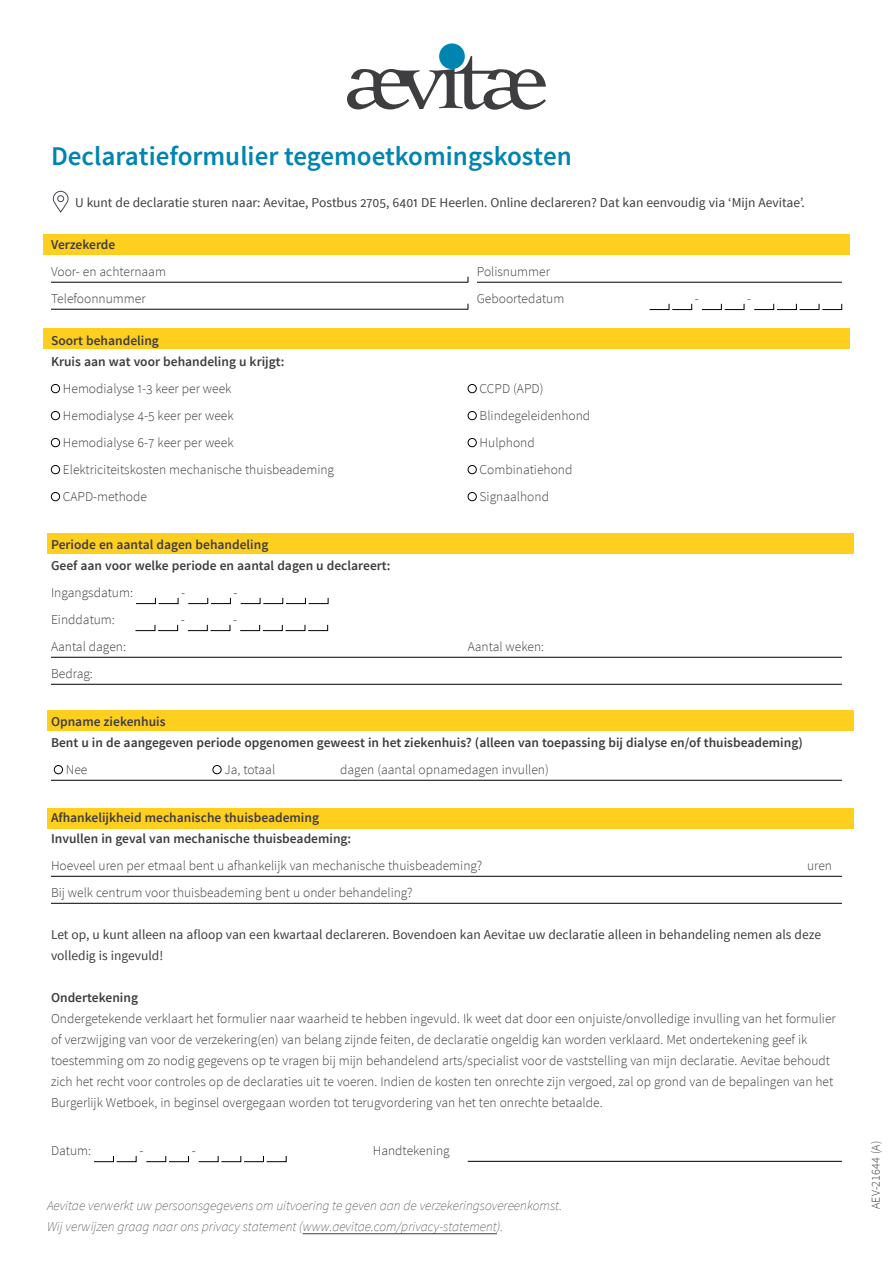
<style>
.page{position:relative;width:893px;height:1263px;background:#fff}
.page>*{position:absolute;margin:0;border:0;box-sizing:border-box;transform-origin:0 0}
.t1{font:600 27px "Source Sans Pro";color:#0085b0}
.t2{font:300 13.5px/21px "Source Sans Pro";color:#3e3d40}
.t3{font:600 13.5px/21px "Source Sans Pro";color:#3e3d40}
.t4{font:13.5px/21px "Source Sans Pro";color:#3e3d40}
.t5{font:italic 200 13.5px "Source Sans Pro";color:#3e3d40}
.t6{font:300 12px "Source Sans Pro";letter-spacing:.03em;color:#3e3d40}
</style>
<div class="page">
<div style="left:439px;top:43px;width:26px;height:26px;background:#0085b0;border-radius:50%"></div>
<svg style="left:347px;top:56px;width:199px;height:54px"></svg>
<svg style="left:52px;top:190px;width:17px;height:23px"></svg>
<div style="left:47px;top:808px;width:806px;height:21px;background:#ffcf1f"></div>
<div style="left:47px;top:533px;width:806px;height:21px;background:#ffcf1f"></div>
<div style="left:47px;top:710px;width:806px;height:20px;background:#ffcf1f"></div>
<div style="left:43px;top:328px;width:807px;height:21px;background:#ffcf1f"></div>
<div style="left:43px;top:234px;width:807px;height:21px;background:#ffcf1f"></div>
<hr style="left:51px;top:282px;width:791px;height:1px;background:#000">
<hr style="left:51px;top:309px;width:421px;height:1px;background:#000">
<hr style="left:51px;top:657px;width:791px;height:1px;background:#000">
<hr style="left:51px;top:684px;width:791px;height:1px;background:#000">
<hr style="left:51px;top:780px;width:791px;height:1px;background:#000">
<hr style="left:51px;top:876px;width:791px;height:1px;background:#000">
<hr style="left:51px;top:903px;width:791px;height:1px;background:#000">
<hr style="left:468px;top:1161px;width:374px;height:1px;background:#000">
<div style="left:468px;top:273px;width:9px;height:13px;background:#fff"></div>
<div style="left:468px;top:300px;width:9px;height:13px;background:#fff"></div>
<svg style="left:649px;top:303px;width:43px;height:7px"></svg>
<svg style="left:701px;top:303px;width:43px;height:7px"></svg>
<svg style="left:754px;top:303px;width:88px;height:7px"></svg>
<div style="left:51px;top:384px;width:9px;height:9px;border:1px solid #000;border-radius:50%"></div>
<div style="left:468px;top:384px;width:9px;height:9px;border:1px solid #000;border-radius:50%"></div>
<div style="left:51px;top:411px;width:9px;height:9px;border:1px solid #000;border-radius:50%"></div>
<div style="left:468px;top:411px;width:9px;height:9px;border:1px solid #000;border-radius:50%"></div>
<div style="left:51px;top:438px;width:9px;height:9px;border:1px solid #000;border-radius:50%"></div>
<div style="left:468px;top:438px;width:9px;height:9px;border:1px solid #000;border-radius:50%"></div>
<div style="left:51px;top:465px;width:9px;height:9px;border:1px solid #000;border-radius:50%"></div>
<div style="left:468px;top:465px;width:9px;height:9px;border:1px solid #000;border-radius:50%"></div>
<div style="left:51px;top:492px;width:9px;height:9px;border:1px solid #000;border-radius:50%"></div>
<div style="left:468px;top:492px;width:9px;height:9px;border:1px solid #000;border-radius:50%"></div>
<svg style="left:136px;top:597px;width:43px;height:7px"></svg>
<svg style="left:188px;top:597px;width:43px;height:7px"></svg>
<svg style="left:240px;top:597px;width:89px;height:7px"></svg>
<svg style="left:135px;top:624px;width:43px;height:7px"></svg>
<svg style="left:187px;top:624px;width:43px;height:7px"></svg>
<svg style="left:240px;top:624px;width:88px;height:7px"></svg>
<div style="left:54px;top:765px;width:9px;height:9px;border:1px solid #000;border-radius:50%"></div>
<div style="left:213px;top:765px;width:8px;height:9px;border:1px solid #000;border-radius:50%"></div>
<svg style="left:94px;top:1155px;width:43px;height:7px"></svg>
<svg style="left:146px;top:1155px;width:43px;height:7px"></svg>
<svg style="left:198px;top:1155px;width:89px;height:7px"></svg>
<hr style="left:303px;top:1233px;width:194px;height:1px;background:#3e3d40">
<h1 class="t1" style="left:51px;top:139px;width:522px">Declaratieformulier tegemoetkomingskosten</h1>
<p class="t4" style="left:75px;top:192px;width:731px">U kunt de declaratie sturen naar: Aevitae, Postbus 2705, 6401 DE Heerlen. Online declareren? Dat kan eenvoudig via ‘Mijn Aevitae’.</p>
<p class="t3" style="left:51px;top:234px;width:66px">Verzekerde</p>
<p class="t2" style="left:51px;top:261px;width:116px">Voor- en achternaam</p>
<p class="t2" style="left:477px;top:261px;width:75px">Polisnummer</p>
<p class="t2" style="left:51px;top:288px;width:96px">Telefoonnummer</p>
<p class="t2" style="left:477px;top:288px;width:89px">Geboortedatum</p>
<p class="t2" style="left:695px;top:288px;width:6px">-</p>
<p class="t2" style="left:747px;top:288px;width:6px">-</p>
<p class="t3" style="left:51px;top:330px;width:235px">Soort behandeling<br>Kruis aan wat voor behandeling u krijgt:</p>
<p class="t2" style="left:63px;top:378px;width:170px">Hemodialyse 1-3 keer per week</p>
<p class="t2" style="left:480px;top:378px;width:65px">CCPD (APD)</p>
<p class="t2" style="left:63px;top:405px;width:172px">Hemodialyse 4-5 keer per week</p>
<p class="t2" style="left:480px;top:405px;width:112px">Blindegeleidenhond</p>
<p class="t2" style="left:63px;top:432px;width:172px">Hemodialyse 6-7 keer per week</p>
<p class="t2" style="left:480px;top:432px;width:57px">Hulphond</p>
<p class="t2" style="left:63px;top:459px;width:273px">Elektriciteitskosten mechanische thuisbeademing</p>
<p class="t2" style="left:480px;top:459px;width:94px">Combinatiehond</p>
<p class="t2" style="left:63px;top:486px;width:86px">CAPD-methode</p>
<p class="t2" style="left:480px;top:486px;width:71px">Signaalhond</p>
<p class="t3" style="left:51px;top:534px;width:341px">Periode en aantal dagen behandeling<br>Geef aan voor welke periode en aantal dagen u declareert:</p>
<p class="t2" style="left:51px;top:582px;width:83px">Ingangsdatum:</p>
<p class="t2" style="left:181px;top:582px;width:6px">-</p>
<p class="t2" style="left:234px;top:582px;width:6px">-</p>
<p class="t2" style="left:51px;top:609px;width:65px">Einddatum:</p>
<p class="t2" style="left:181px;top:609px;width:6px">-</p>
<p class="t2" style="left:233px;top:609px;width:6px">-</p>
<p class="t2" style="left:51px;top:636px;width:77px">Aantal dagen:</p>
<p class="t2" style="left:468px;top:636px;width:78px">Aantal weken:</p>
<p class="t2" style="left:51px;top:663px;width:43px">Bedrag:</p>
<p class="t3" style="left:51px;top:711px;width:753px">Opname ziekenhuis<br>Bent u in de aangegeven periode opgenomen geweest in het ziekenhuis? (alleen van toepassing bij dialyse en/of thuisbeademing)</p>
<p class="t2" style="left:66px;top:759px;width:23px">Nee</p>
<p class="t2" style="left:224px;top:759px;width:52px">Ja, totaal</p>
<p class="t2" style="left:340px;top:759px;width:210px">dagen (aantal opnamedagen invullen)</p>
<p class="t3" style="left:51px;top:807px;width:302px">Afhankelijkheid mechanische thuisbeademing<br>Invullen in geval van mechanische thuisbeademing:</p>
<p class="t2" style="left:51px;top:855px;width:433px">Hoeveel uren per etmaal bent u afhankelijk van mechanische thuisbeademing?</p>
<p class="t2" style="left:807px;top:855px;width:26px">uren</p>
<p class="t2" style="left:51px;top:882px;width:363px">Bij welk centrum voor thuisbeademing bent u onder behandeling?</p>
<p class="t4" style="left:51px;top:924px;width:772px">Let op, u kunt alleen na afloop van een kwartaal declareren. Bovendoen kan Aevitae uw declaratie alleen in behandeling nemen als deze volledig is ingevuld!</p>
<p class="t3" style="left:51px;top:987px;width:88px">Ondertekening</p>
<p class="t2" style="left:51px;top:1008px;width:786px">Ondergetekende verklaart het formulier naar waarheid te hebben ingevuld. Ik weet dat door een onjuiste/onvolledige invulling van het formulier of verzwijging van voor de verzekering(en) van belang zijnde feiten, de declaratie ongeldig kan worden verklaard. Met ondertekening geef ik toestemming om zo nodig gegevens op te vragen bij mijn behandelend arts/specialist voor de vaststelling van mijn declaratie. Aevitae behoudt zich het recht voor controles op de declaraties uit te voeren. Indien de kosten ten onrechte zijn vergoed, zal op grond van de bepalingen van het Burgerlijk Wetboek, in beginsel overgegaan worden tot terugvordering van het ten onrechte betaalde.</p>
<p class="t2" style="left:51px;top:1140px;width:42px">Datum:</p>
<p class="t2" style="left:139px;top:1140px;width:6px">-</p>
<p class="t2" style="left:192px;top:1140px;width:6px">-</p>
<p class="t2" style="left:373px;top:1140px;width:79px">Handtekening</p>
<p class="t5" style="left:47px;top:1197px;width:516px">Aevitae verwerkt uw persoonsgegevens om uitvoering te geven aan de verzekeringsovereenkomst.</p>
<p class="t5" style="left:47px;top:1218px;width:457px">Wij verwijzen graag naar ons privacy statement (www.aevitae.com/privacy-statement).</p>
<p class="t6" style="left:868px;top:1209px;width:70px;rotate:-90deg">AEV-21644 (A)</p>
</div>
